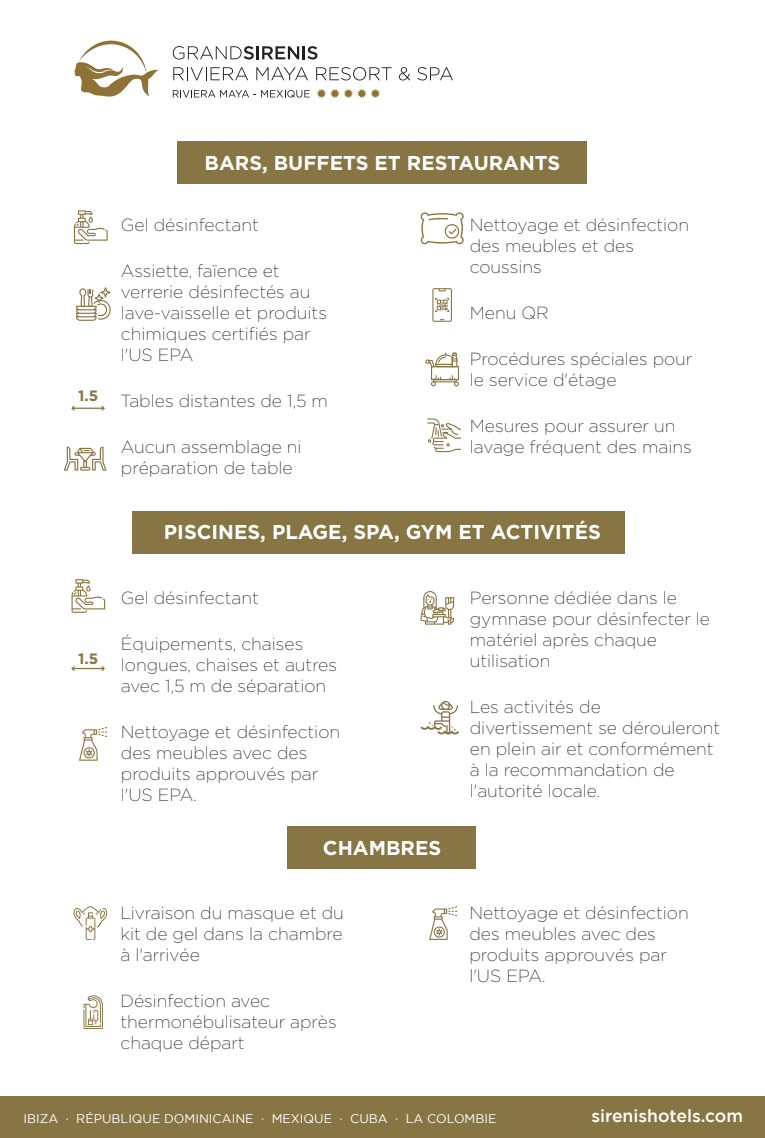
<style>
.page{position:relative;width:765px;height:1138px;background:#fff}
.page>*{position:absolute;margin:0;border:0;box-sizing:border-box;transform-origin:0 0}
.t1{font:700 20px "Gotham";color:#fff}
.t2{font:200 17.5px/21px "Gotham";color:#231f20}
.t3{font:500 17.5px "Gotham";color:#fff}
.t4{font:700 15px "Gotham";color:#887544}
.t5{font:12.5px "Gotham";color:#fff}
</style>
<div class="page">
<div style="left:178px;top:142px;width:409px;height:42px;background:#887544"></div>
<div style="left:132px;top:511px;width:492px;height:42px;background:#887544"></div>
<svg style="left:74px;top:210px;width:34px;height:34px"></svg>
<svg style="left:79px;top:727px;width:28px;height:33px"></svg>
<svg style="left:421px;top:212px;width:43px;height:32px"></svg>
<svg style="left:427px;top:418px;width:34px;height:34px"></svg>
<hr style="left:73px;top:407px;width:30px;height:2px;background:#887544">
<svg style="left:71px;top:406px;width:4px;height:4px"></svg>
<svg style="left:101px;top:406px;width:4px;height:4px"></svg>
<hr style="left:73px;top:668px;width:30px;height:1px;background:#887544">
<svg style="left:101px;top:666px;width:4px;height:4px"></svg>
<svg style="left:76px;top:287px;width:35px;height:34px"></svg>
<svg style="left:64px;top:446px;width:42px;height:24px"></svg>
<svg style="left:432px;top:288px;width:20px;height:34px"></svg>
<svg style="left:425px;top:353px;width:34px;height:33px"></svg>
<svg style="left:420px;top:591px;width:34px;height:33px"></svg>
<svg style="left:420px;top:701px;width:39px;height:34px"></svg>
<div style="left:0;top:1095px;width:765px;height:43px;background:#887544"></div>
<svg style="left:72px;top:579px;width:33px;height:34px"></svg>
<div style="left:287px;top:826px;width:189px;height:42px;background:#887544"></div>
<svg style="left:429px;top:906px;width:28px;height:34px"></svg>
<svg style="left:83px;top:995px;width:20px;height:34px"></svg>
<svg style="left:74px;top:906px;width:33px;height:34px"></svg>
<svg style="left:173px;top:67px;width:75px;height:13px"></svg>
<svg style="left:256px;top:67px;width:52px;height:13px"></svg>
<svg style="left:316px;top:67px;width:76px;height:13px"></svg>
<svg style="left:399px;top:67px;width:11px;height:14px"></svg>
<svg style="left:417px;top:67px;width:36px;height:13px"></svg>
<svg style="left:173px;top:46px;width:144px;height:14px"></svg>
<svg style="left:74px;top:40px;width:85px;height:57px"></svg>
<svg style="left:317px;top:89px;width:63px;height:9px"></svg>
<svg style="left:173px;top:90px;width:137px;height:8px"></svg>
<p class="t4" style="left:78px;top:387px;width:22px">1.5</p>
<p class="t4" style="left:78px;top:650px;width:22px">1.5</p>
<p class="t1" style="left:205px;top:151px;width:357px">BARS, BUFFETS ET RESTAURANTS</p>
<p class="t2" style="left:121px;top:214px;width:139px">Gel désinfectant</p>
<p class="t2" style="left:121px;top:260px;width:208px">Assiette, faïence et verrerie désinfectés au lave-vaisselle et produits chimiques certifiés par l'US EPA</p>
<p class="t2" style="left:121px;top:390px;width:209px">Tables distantes de 1,5 m</p>
<p class="t2" style="left:121px;top:436px;width:182px">Aucun assemblage ni préparation de table</p>
<p class="t2" style="left:470px;top:214px;width:221px">Nettoyage et désinfection des meubles et des coussins</p>
<p class="t2" style="left:470px;top:302px;width:81px">Menu QR</p>
<p class="t2" style="left:470px;top:348px;width:224px">Procédures spéciales pour le service d'étage</p>
<p class="t2" style="left:470px;top:415px;width:224px">Mesures pour assurer un lavage fréquent des mains</p>
<p class="t1" style="left:164px;top:520px;width:439px">PISCINES, PLAGE, SPA, GYM ET ACTIVITÉS</p>
<p class="t2" style="left:121px;top:587px;width:139px">Gel désinfectant</p>
<p class="t2" style="left:121px;top:633px;width:218px">Équipements, chaises longues, chaises et autres avec 1,5 m de séparation</p>
<p class="t2" style="left:121px;top:721px;width:221px">Nettoyage et désinfection des meubles avec des produits approuvés par l'US EPA.</p>
<p class="t1" style="left:323px;top:835px;width:120px">CHAMBRES</p>
<p class="t2" style="left:120px;top:902px;width:225px;text-align:justify">Livraison du masque et du kit de gel dans la chambre à l'arrivée</p>
<p class="t2" style="left:120px;top:990px;width:218px">Désinfection avec thermonébulisateur après chaque départ</p>
<p class="t2" style="left:470px;top:587px;width:242px">Personne dédiée dans le gymnase pour désinfecter le matériel après chaque utilisation</p>
<p class="t2" style="left:470px;top:696px;width:252px">Les activités de divertissement se dérouleront en plein air et conformément à la recommandation de l'autorité locale.</p>
<p class="t2" style="left:469px;top:902px;width:221px">Nettoyage et désinfection des meubles avec des produits approuvés par l'US EPA.</p>
<p class="t5" style="left:23px;top:1111px;width:475px">IBIZA · RÉPUBLIQUE DOMINICAINE · MEXIQUE · CUBA · LA COLOMBIE</p>
<p class="t3" style="left:591px;top:1105px;width:153px">sirenishotels.com</p>
</div>
